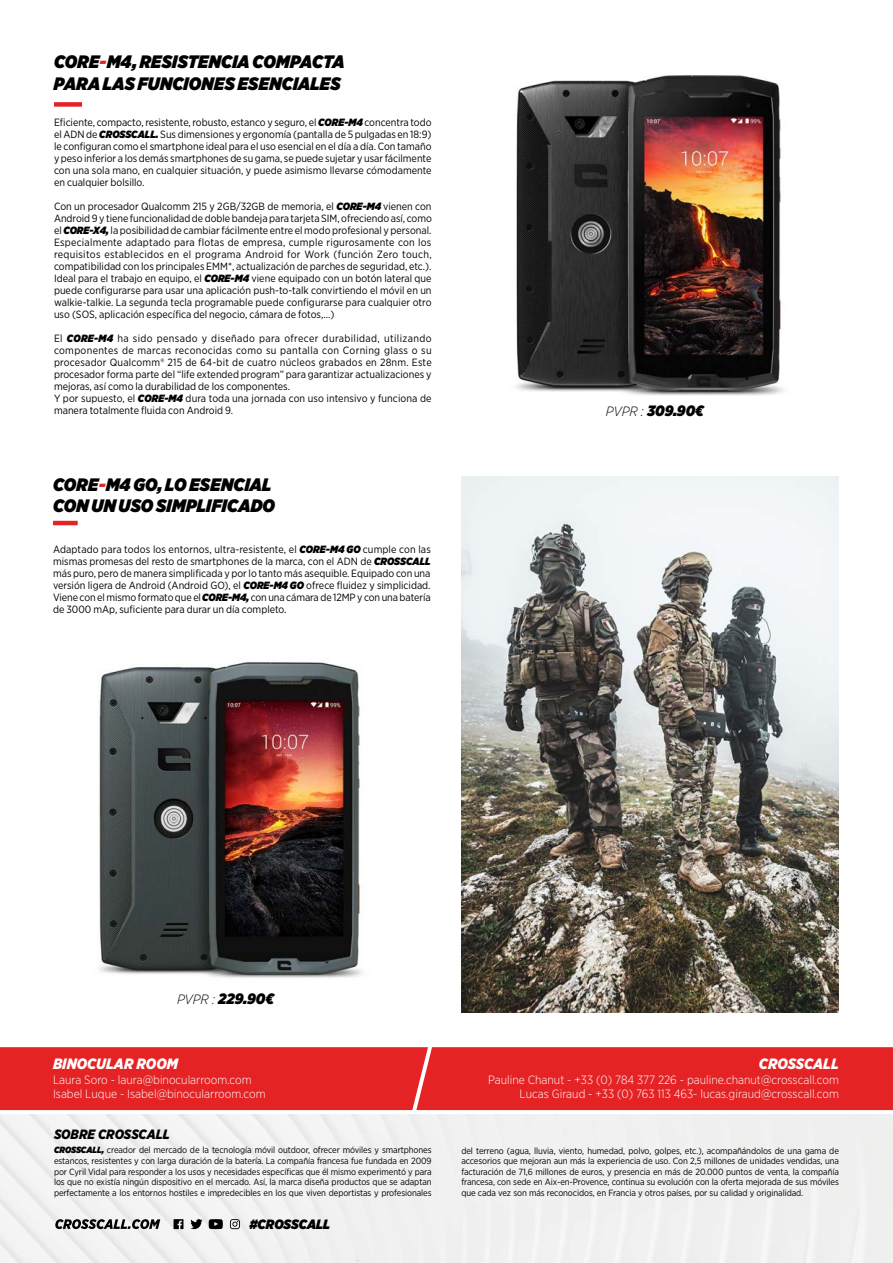
<style>
.page{position:relative;width:893px;height:1263px;background:#fff}
.page>*{position:absolute;margin:0;border:0;box-sizing:border-box;transform-origin:0 0}
.t1{font:italic 900 18px/21.6px "Gotham Narrow";letter-spacing:.01em;color:#000}
.t2{font:italic 900 15px "Gotham Narrow";color:#000}
.t3{font:italic 900 15px "Gotham Narrow";color:#fff}
.t4{font:italic 900 13.5px "Gotham Narrow";color:#000}
.t5{font:italic 900 13.5px "Gotham Narrow";color:#000}
.t6{font:300 12px/14.4px "Gotham Narrow";color:#fff}
.t7{font:10.5px/12px "Gotham Narrow";color:#000;text-align:justify}
.t8{font:9px/10.5px "Gotham Narrow";letter-spacing:-.01em;color:#000;text-align:justify}
.s1{color:#e52325}
.s2{font-weight:900;font-style:italic}
.s3{font-weight:300;font-size:13.5px}
</style>
<div class="page">
<img style="left:99px;top:662px;width:264px;height:316px">
<div style="left:0;top:1047px;width:893px;height:63px;background:#e52325"></div>
<svg style="left:55px;top:1219px;width:105px;height:10px"></svg>
<svg style="left:190px;top:1219px;width:13px;height:10px"></svg>
<svg style="left:209px;top:1219px;width:14px;height:10px"></svg>
<svg style="left:174px;top:1219px;width:9px;height:10px"></svg>
<svg style="left:230px;top:1219px;width:10px;height:10px"></svg>
<div style="left:54px;top:102px;width:28px;height:5px;background:#e52325"></div>
<hr style="left:53px;top:521px;width:25px;height:4px;background:#e52325">
<img style="left:516px;top:75px;width:267px;height:321px">
<img style="left:461px;top:476px;width:378px;height:536px">
<h1 class="t1" style="left:54px;top:51px;width:292px">CORE<span class="s1">-</span>M4, RESISTENCIA COMPACTA<br>PARA LAS FUNCIONES ESENCIALES</h1>
<p class="t7" style="left:54px;top:116px;width:379px">Eficiente, compacto, resistente, robusto, estanco y seguro, el <span class="s2">CORE-M4</span> concentra todo el ADN de <span class="s2">CROSSCALL.</span> Sus dimensiones y ergonomía (pantalla de 5 pulgadas en 18:9) le configuran como el smartphone ideal para el uso esencial en el día a día. Con tamaño y peso inferior a los demás smartphones de su gama, se puede sujetar y usar fácilmente con una sola mano, en cualquier situación, y puede asimismo llevarse cómodamente en cualquier bolsillo.</p>
<p class="t7" style="left:54px;top:200px;width:379px">Con un procesador Qualcomm 215 y 2GB/32GB de memoria, el <span class="s2">CORE-M4</span> vienen con Android 9 y tiene funcionalidad de doble bandeja para tarjeta SIM, ofreciendo así, como el <span class="s2">CORE-X4,</span> la posibilidad de cambiar fácilmente entre el modo profesional y personal.<br>Especialmente adaptado para flotas de empresa, cumple rigurosamente con los requisitos establecidos en el programa Android for Work (función Zero touch, compatibilidad con los principales EMM*, actualización de parches de seguridad, etc.).<br>Ideal para el trabajo en equipo, el <span class="s2">CORE-M4</span> viene equipado con un botón lateral que puede configurarse para usar una aplicación push-to-talk convirtiendo el móvil en un walkie-talkie. La segunda tecla programable puede configurarse para cualquier otro uso (SOS, aplicación específica del negocio, cámara de fotos,…)</p>
<p class="t7" style="left:54px;top:332px;width:379px;text-align:left">El <span class="s2">CORE-M4</span> ha sido pensado y diseñado para ofrecer durabilidad, utilizando componentes de marcas reconocidas como su pantalla con Corning glass o su procesador Qualcomm® 215 de 64-bit de cuatro núcleos grabados en 28nm. Este procesador forma parte del “life extended program” para garantizar actualizaciones y mejoras, así como la durabilidad de los componentes.<br>Y por supuesto, el <span class="s2">CORE-M4</span> dura toda una jornada con uso intensivo y funciona de manera totalmente fluida con Android 9.</p>
<h1 class="t1" style="left:53px;top:473px;width:223px">CORE<span class="s1">-</span>M4 GO, LO ESENCIAL<br>CON UN USO SIMPLIFICADO</h1>
<p class="t7" style="left:53px;top:543px;width:379px">Adaptado para todos los entornos, ultra-resistente, el <span class="s2">CORE-M4 GO</span> cumple con las mismas promesas del resto de smartphones de la marca, con el ADN de <span class="s2">CROSSCALL </span>más puro, pero de manera simplificada y por lo tanto más asequible. Equipado con una versión ligera de Android (Android GO), el <span class="s2">CORE-M4 GO</span> ofrece fluidez y simplicidad.<br>Viene con el mismo formato que el <span class="s2">CORE-M4,</span> con una cámara de 12MP y con una batería de 3000 mAp, suficiente para durar un día completo.</p>
<h2 class="t2" style="left:606px;top:400px;width:99px"><span class="s3">PVPR :</span> 309.90€</h2>
<h2 class="t2" style="left:177px;top:988px;width:98px"><span class="s3">PVPR :</span> 229.90€</h2>
<h2 class="t3" style="left:53px;top:1054px;width:127px">BINOCULAR ROOM</h2>
<p class="t6" style="left:53px;top:1072px;width:214px">Laura Soro - laura@binocularroom.com<br>Isabel Luque - Isabel@binocularroom.com</p>
<h2 class="t3" style="left:759px;top:1054px;width:82px">CROSSCALL</h2>
<p class="t6" style="left:488px;top:1072px;width:352px;text-align:right">Pauline Chanut - +33 (0) 784 377 226 - pauline.chanut@crosscall.com<br>Lucas Giraud - +33 (0) 763 113 463- lucas.giraud@crosscall.com</p>
<p class="t4" style="left:54px;top:1125px;width:118px">SOBRE CROSSCALL</p>
<p class="t8" style="left:54px;top:1145px;width:379px"><span class="s2">CROSSCALL,</span> creador del mercado de la tecnología móvil outdoor, ofrecer móviles y smartphones estancos, resistentes y con larga duración de la batería. La compañía francesa fue fundada en 2009 por Cyril Vidal para responder a los usos y necesidades específicas que él mismo experimentó y para los que no existía ningún dispositivo en el mercado. Así, la marca diseña productos que se adaptan perfectamente a los entornos hostiles e impredecibles en los que viven deportistas y profesionales</p>
<p class="t8" style="left:461px;top:1145px;width:379px">del terreno (agua, lluvia, viento, humedad, polvo, golpes, etc.), acompañándolos de una gama de accesorios que mejoran aun más la experiencia de uso. Con 2,5 millones de unidades vendidas, una facturación de 71,6 millones de euros, y presencia en más de 20.000 puntos de venta, la compañía francesa, con sede en Aix-en-Provence, continua su evolución con la oferta mejorada de sus móviles que cada vez son más reconocidos, en Francia y otros países, por su calidad y originalidad.</p>
<p class="t5" style="left:249px;top:1215px;width:83px">#CROSSCALL</p>
</div>
